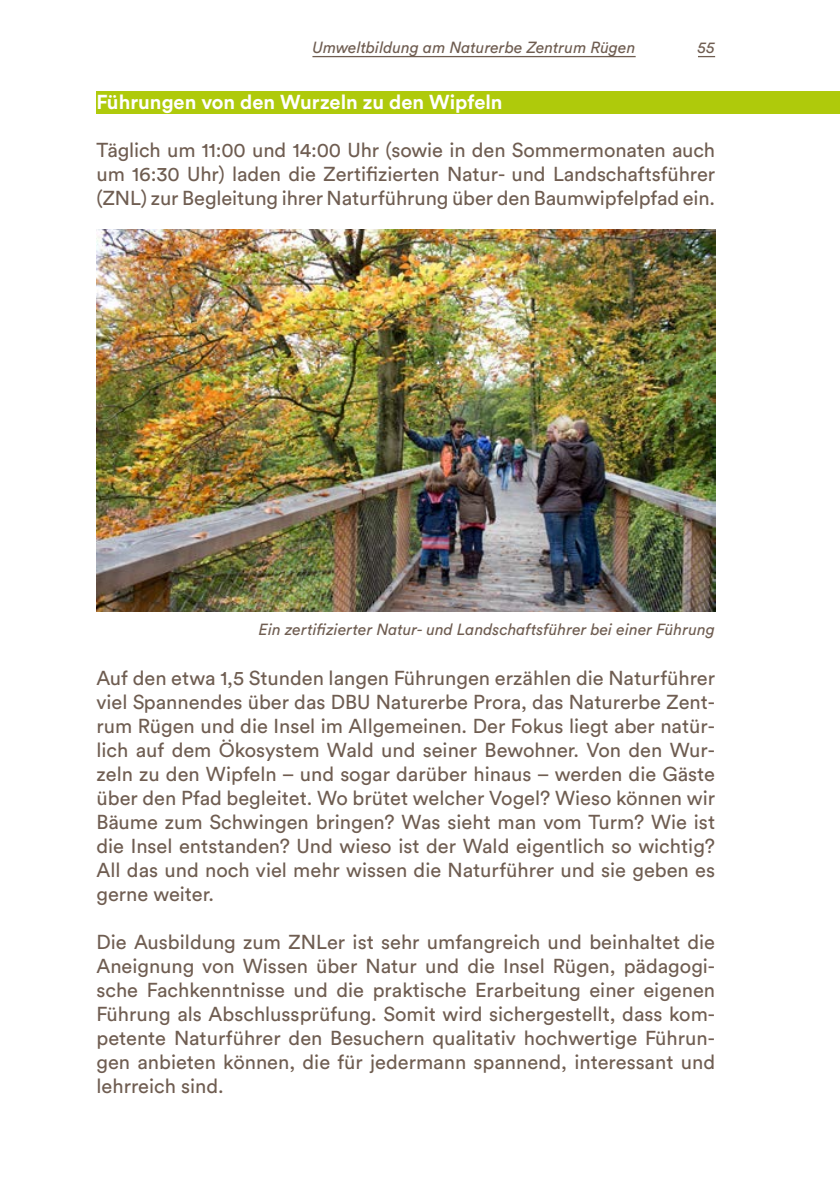
<style>
.page{position:relative;width:840px;height:1191px;background:#fff}
.page>*{position:absolute;margin:0;border:0;box-sizing:border-box;transform-origin:0 0}
.t1{font:20px/24px "Circular Pro";color:#6f5d51;text-align:justify}
.t2{font:700 20px "Circular Pro";color:#fff}
.t3{font:italic 16px "Circular Pro";color:#6f5d51}
</style>
<div class="page">
<svg style="left:698px;top:56px;width:16px;height:1px"></svg>
<div style="left:96px;top:91px;width:743px;height:22px;background:#afca0b"></div>
<img style="left:96px;top:229px;width:618px;height:382px">
<hr style="left:312px;top:56px;width:323px;height:1px;background:#6f5d51">
<p class="t3" style="left:312px;top:37px;width:324px">Umweltbildung am Naturerbe Zentrum Rügen</p>
<p class="t3" style="left:697px;top:37px;width:19px">55</p>
<p class="t2" style="left:96px;top:88px;width:407px">Führungen von den Wurzeln zu den Wipfeln</p>
<p class="t1" style="left:96px;top:137px;width:620px">Täglich um 11:00 und 14:00 Uhr (sowie in den Sommermonaten auch um 16:30 Uhr) laden die Zertifizierten Natur- und Landschaftsführer (ZNL) zur Begleitung ihrer Naturführung über den Baumwipfelpfad ein.</p>
<p class="t3" style="left:259px;top:618px;width:457px">Ein zertifizierter Natur- und Landschaftsführer bei einer Führung</p>
<p class="t1" style="left:96px;top:665px;width:620px">Auf den etwa 1,5 Stunden langen Führungen erzählen die Naturführer viel Spannendes über das DBU Naturerbe Prora, das Naturerbe Zent&shy;rum Rügen und die Insel im Allgemeinen. Der Fokus liegt aber natür&shy;lich auf dem Ökosystem Wald und seiner Bewohner. Von den Wur&shy;zeln zu den Wipfeln – und sogar darüber hinaus – werden die Gäste über den Pfad begleitet. Wo brütet welcher Vogel? Wieso können wir Bäume zum Schwingen bringen? Was sieht man vom Turm? Wie ist die Insel entstanden? Und wieso ist der Wald eigentlich so wichtig?<br>All das und noch viel mehr wissen die Naturführer und sie geben es gerne weiter.</p>
<p class="t1" style="left:96px;top:929px;width:620px">Die Ausbildung zum ZNLer ist sehr umfangreich und beinhaltet die Aneignung von Wissen über Natur und die Insel Rügen, pädagogi&shy;sche Fachkenntnisse und die praktische Erarbeitung einer eigenen Führung als Abschlussprüfung. Somit wird sichergestellt, dass kom&shy;petente Naturführer den Besuchern qualitativ hochwertige Führun&shy;gen anbieten können, die für jedermann spannend, interessant und lehrreich sind.</p>
</div>
